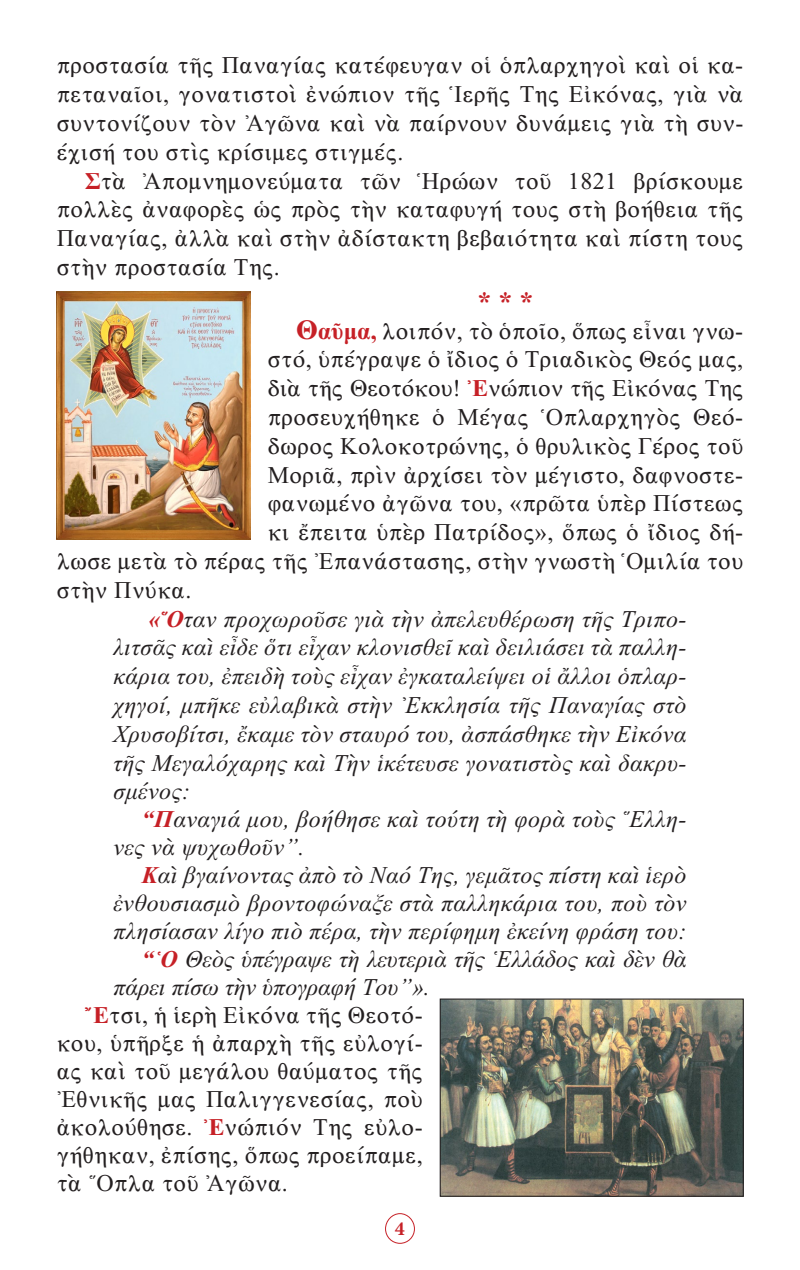
<style>
.page{position:relative;width:800px;height:1270px;background:#fff}
.page>*{position:absolute;margin:0;border:0;box-sizing:border-box;transform-origin:0 0}
.Asteriskoi{font:28px "CTOS New Times Bold Test 1";color:#c62026}
.t1{font:24px/28.8px "CTOS New Times Roman Test 1";letter-spacing:.02em;color:#231f20;text-align:justify}
.t2{font:24px/28.8px "CTOS New Times Italic Test 1";letter-spacing:.02em;color:#231f20;text-align:justify}
.t3{font:24px/28px "CTOS New Times Italic Test 1";color:#231f20}
.t4{font:700 20px "Minion Pro";color:#c62026}
.s1{font-family:"CTOS New Times Bold Test 1";color:#c62026}
.s2{font-family:"CTOS New Times Bold Test 1";font-size:28px;color:#c62026}
.s3{font-family:"CTOS New Times Bold Italic Test 1";color:#c62026}
</style>
<div class="page">
<div style="left:385px;top:1213px;width:30px;height:31px;border:1px solid #c62026;border-radius:50%"></div>
<img style="left:57px;top:292px;width:194px;height:247px">
<img style="left:442px;top:1000px;width:300px;height:195px">
<div style="left:440px;top:998px;width:304px;height:199px;border:1px solid #231f20"></div>
<p class="t1" style="left:57px;top:51px;width:688px">προστασία τῆς Παναγίας κατέφευγαν οἱ ὁπλαρχηγοὶ καὶ οἱ κα&shy;πεταναῖοι, γονατιστοὶ ἐνώπιον τῆς Ἱερῆς Της Εἰκόνας, γιὰ νὰ συντονίζουν τὸν Ἀγῶνα καὶ νὰ παίρνουν δυνάμεις γιὰ τὴ συν&shy;έχισή του στὶς κρίσιμες στιγμές.</p>
<p class="t1" style="left:57px;top:166px;width:688px;text-indent:28px"><span class="s1">Σ</span>τὰ Ἀπομνημονεύματα τῶν Ἡρώων τοῦ 1821 βρίσκουμε πολλὲς ἀναφορὲς ὡς πρὸς τὴν καταφυγή τους στὴ βοήθεια τῆς Παναγίας, ἀλλὰ καὶ στὴν ἀδίστακτη βεβαιότητα καὶ πίστη τους στὴν προστασία Της.</p>
<p class="Asteriskoi" style="left:477px;top:286px;width:57px">* * *</p>
<p class="t1" style="left:268px;top:316px;width:477px;text-indent:28px"><span class="s2">Θ</span><span class="s1">αῦμα,</span> λοιπόν, τὸ ὁποῖο, ὅπως εἶναι γνω&shy;στό, ὑπέγραψε ὁ ἴδιος ὁ Τριαδικὸς Θεός μας, διὰ τῆς Θεοτόκου! <span class="s1">Ἐ</span>νώπιον τῆς Εἰκόνας Της</p>
<p class="t1" style="left:268px;top:403px;width:477px">προσευχήθηκε ὁ Μέγας Ὁπλαρχηγὸς Θεό-</p>
<p class="t1" style="left:268px;top:431px;width:477px">δωρος Κολοκοτρώνης, ὁ θρυλικὸς Γέρος τοῦ</p>
<p class="t1" style="left:268px;top:460px;width:477px">Μοριᾶ, πρὶν ἀρχίσει τὸν μέγιστο, δαφνοστε-</p>
<p class="t1" style="left:268px;top:489px;width:477px">φανωμένο ἀγῶνα του, «πρῶτα ὑπὲρ Πίστεως</p>
<p class="t1" style="left:268px;top:518px;width:477px">κι ἔπειτα ὑπὲρ Πατρίδος», ὅπως ὁ ἴδιος δή-</p>
<p class="t1" style="left:57px;top:547px;width:688px">λωσε μετὰ τὸ πέρας τῆς Ἐπανάστασης, στὴν γνωστὴ Ὁμιλία του</p>
<p class="t1" style="left:57px;top:575px;width:136px">στὴν Πνύκα.</p>
<p class="t2" style="left:113px;top:604px;width:575px;text-indent:35px"><span class="s3">«Ὅ</span>ταν προχωροῦσε γιὰ τὴν ἀπελευθέρωση τῆς Τριπο&shy;λιτσᾶς καὶ εἶδε ὅτι εἶχαν κλονισθεῖ καὶ δειλιάσει τὰ παλλη&shy;κάρια του, ἐπειδὴ τοὺς εἶχαν ἐγκαταλείψει οἱ ἄλλοι ὁπλαρ&shy;χηγοί, μπῆκε εὐλαβικὰ στὴν Ἐκκλησία τῆς Παναγίας στὸ Χρυσοβίτσι, ἔκαμε τὸν σταυρό του, ἀσπάσθηκε τὴν Εἰκόνα τῆς Μεγαλόχαρης καὶ Τὴν ἱκέτευσε γονατιστὸς καὶ δακρυ&shy;σμένος:</p>
<p class="t2" style="left:113px;top:806px;width:575px;line-height:28px;text-indent:28px"><span class="s3">“Π</span>αναγιά μου, βοήθησε καὶ τούτη τὴ φορὰ τοὺς Ἕλλη&shy;νες νὰ ψυχωθοῦν”.</p>
<p class="t2" style="left:113px;top:862px;width:575px;line-height:28px;text-indent:28px"><span class="s3">Κ</span>αὶ βγαίνοντας ἀπὸ τὸ Ναό Της, γεμᾶτος πίστη καὶ ἱερὸ ἐνθουσιασμὸ βροντοφώναξε στὰ παλληκάρια του, ποὺ τὸν πλησίασαν λίγο πιὸ πέρα, τὴν περίφημη ἐκείνη φράση του:</p>
<p class="t3" style="left:113px;top:946px;width:575px;text-indent:28px"><span class="s3">“Ὁ</span> Θεὸς ὑπέγραψε τὴ λευτεριὰ τῆς Ἑλλάδος καὶ δὲν θὰ πάρει πίσω τὴν ὑπογραφή Του”».</p>
<p class="t1" style="left:57px;top:1001px;width:367px;line-height:28px;text-indent:28px"><span class="s1">Ἔ</span>τσι, ἡ ἱερὴ Εἰκόνα τῆς Θεοτό&shy;κου, ὑπῆρξε ἡ ἀπαρχὴ τῆς εὐλογί&shy;ας καὶ τοῦ μεγάλου θαύματος τῆς Ἐθνικῆς μας Παλιγγενεσίας, ποὺ ἀκολούθησε. <span class="s1">Ἐ</span>νώπιόν Της εὐλο&shy;γήθηκαν, ἐπίσης, ὅπως προείπαμε, τὰ Ὅπλα τοῦ Ἀγῶνα.</p>
<p class="t4" style="left:395px;top:1215px;width:11px">4</p>
</div>
